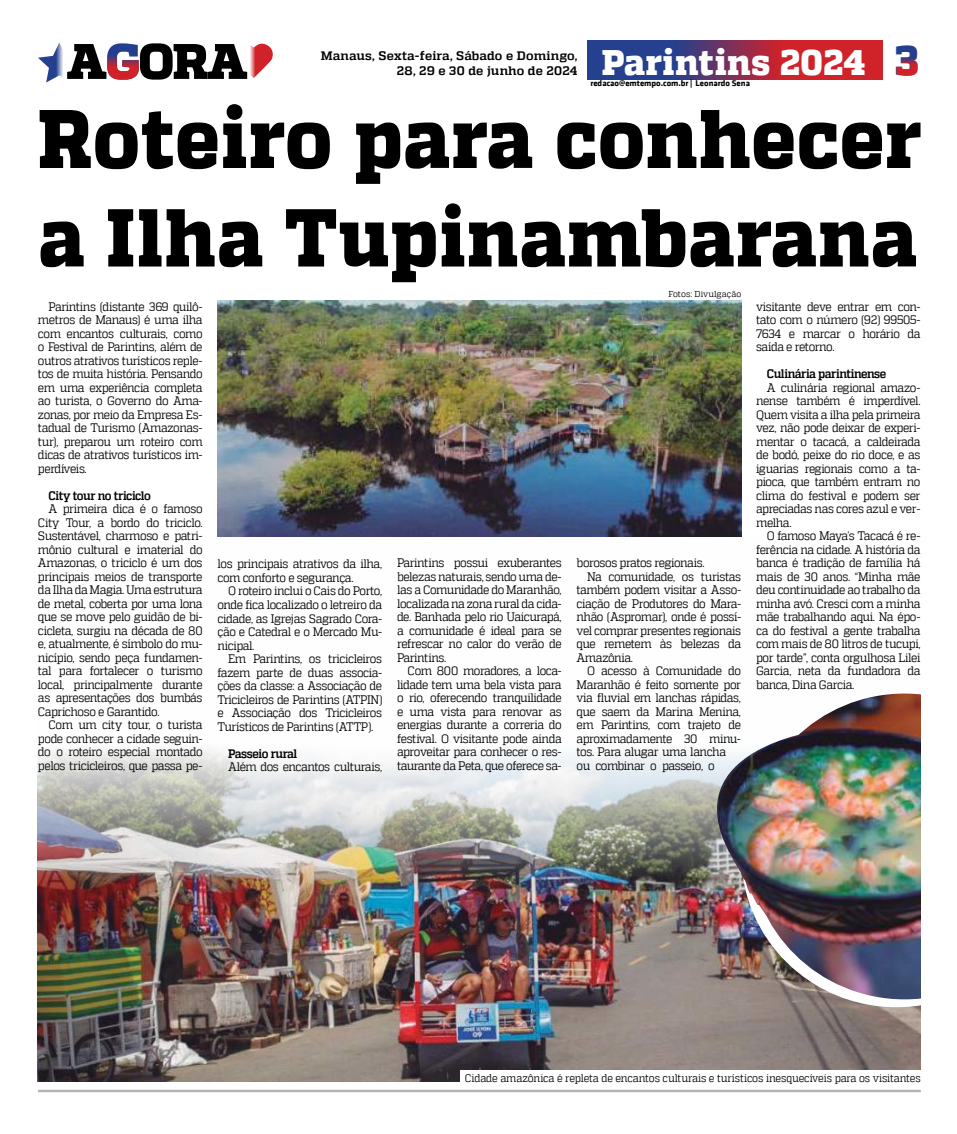
<style>
.page{position:relative;width:957px;height:1134px;background:#fff}
.page>*{position:absolute;margin:0;border:0;box-sizing:border-box;transform-origin:0 0}
.t1{font:800 82.88px "MW Quadon";letter-spacing:.01em;color:#000;scale:.91 1}
.t2{font:800 81.88px "MW Quadon";letter-spacing:.01em;color:#000;scale:.91 1}
.t3{font:800 35.5px "MW Quadon";letter-spacing:.015em;color:#fff;scale:.96 1}
.t4{font:12.25px/13.5px "MW Quadon";letter-spacing:-.04em;color:#000;text-align:justify;scale:.91 1}
.t5{font:700 12.25px/14.8px "MW Quadon";letter-spacing:.01em;color:#000;text-align:right}
.t6{font:700 12.25px "MW Quadon";letter-spacing:-.025em;color:#000;scale:.91 1}
.t7{font:11px "MW Quadon";letter-spacing:-.01em;color:#000;scale:.91 1}
.t8{font:700 8.62px "MW Klavika Bd";color:#000}
.t9{font:8.62px "MW Quadon";letter-spacing:.005em;color:#000;scale:.96 1}
.s1{font-size:42.12px;color:#d12229}
</style>
<div class="page">
<hr style="left:38px;top:1090px;width:883px;height:2px;background:#b1b3b5">
<img style="left:38px;top:748px;width:883px;height:334px">
<svg style="left:588px;top:41px;width:295px;height:39px;background:#7d3059"></svg>
<svg style="left:38px;top:42px;width:235px;height:41px"></svg>
<img style="left:217px;top:301px;width:524px;height:235px">
<svg style="left:741px;top:934px;width:180px;height:73px"></svg>
<img style="left:749px;top:693px;width:172px;height:306px">
<div style="left:460px;top:1070px;width:461px;height:15px;background:#fff"></div>
<img style="left:715px;top:728px;width:167px;height:206px">
<p class="t5" style="left:321px;top:48px;width:258px">Manaus, Sexta-feira, Sábado e Domingo,<br>28, 29 e 30 de junho de 2024</p>
<h3 class="t3" style="left:602px;top:41px;width:331px">Parintins 2024 <span class="s1">3</span></h3>
<p class="t8" style="left:590px;top:77px;width:161px">redacao@emtempo.com.br | Leonardo Sena</p>
<h1 class="t1" style="left:38px;top:90px;width:972px">Roteiro para conhecer</h1>
<h2 class="t2" style="left:38px;top:190px;width:968px">a Ilha Tupinambarana</h2>
<p class="t4" style="left:38px;top:299px;width:182px;text-indent:11px">Parintins (distante 369 quilô&shy;metros de Manaus) é uma ilha com encantos culturais, como o Festival de Parintins, além de outros atrativos turísticos reple&shy;tos de muita história. Pensando em uma experiência completa ao turista, o Governo do Ama&shy;zonas, por meio da Empresa Es&shy;tadual de Turismo (Amazonas&shy;tur), preparou um roteiro com dicas de atrativos turísticos im&shy;perdíveis.</p>
<p class="t6" style="left:49px;top:488px;width:114px">City tour no triciclo</p>
<p class="t4" style="left:38px;top:502px;width:182px;text-indent:11px">A primeira dica é o famoso City Tour, a bordo do triciclo.<br>Sustentável, charmoso e patri&shy;mônio cultural e imaterial do Amazonas, o triciclo é um dos principais meios de transporte da Ilha da Magia. Uma estrutura de metal, coberta por uma lona que se move pelo guidão de bi&shy;cicleta, surgiu na década de 80 e, atualmente, é símbolo do mu&shy;nicípio, sendo peça fundamen&shy;tal para fortalecer o turismo local, principalmente durante as apresentações dos bumbás Caprichoso e Garantido.</p>
<p class="t4" style="left:38px;top:718px;width:182px;text-indent:11px">Com um city tour, o turista pode conhecer a cidade seguin&shy;do o roteiro especial montado pelos tricicleiros, que passa pe-</p>
<p class="t4" style="left:217px;top:557px;width:182px">los principais atrativos da ilha, com conforto e segurança.</p>
<p class="t4" style="left:217px;top:584px;width:182px;text-indent:11px">O roteiro inclui o Cais do Porto, onde fica localizado o letreiro da cidade, as Igrejas Sagrado Cora&shy;ção e Catedral e o Mercado Mu&shy;nicipal.</p>
<p class="t4" style="left:217px;top:652px;width:182px;text-indent:11px">Em Parintins, os tricicleiros fazem parte de duas associa&shy;ções da classe: a Associação de Tricicleiros de Parintins (ATPIN) e Associação dos Tricicleiros Turísticos de Parintins (ATTP).</p>
<p class="t6" style="left:228px;top:746px;width:77px">Passeio rural</p>
<p class="t4" style="left:228px;top:760px;width:171px">Além dos encantos culturais,</p>
<p class="t9" style="left:668px;top:289px;width:77px">Fotos: Divulgação</p>
<p class="t4" style="left:397px;top:556px;width:182px">Parintins possui exuberantes belezas naturais, sendo uma de&shy;las a Comunidade do Maranhão, localizada na zona rural da cida&shy;de. Banhada pelo rio Uaicurapá, a comunidade é ideal para se refrescar no calor do verão de Parintins.</p>
<p class="t4" style="left:397px;top:664px;width:182px;text-indent:11px">Com 800 moradores, a loca&shy;lidade tem uma bela vista para o rio, oferecendo tranquilidade e uma vista para renovar as energias durante a correria do festival. O visitante pode ainda aproveitar para conhecer o res&shy;taurante da Peta, que oferece sa-</p>
<p class="t4" style="left:576px;top:556px;width:142px">borosos pratos regionais.</p>
<p class="t4" style="left:587px;top:569px;width:171px">Na comunidade, os turistas</p>
<p class="t4" style="left:576px;top:583px;width:182px">também podem visitar a Asso-</p>
<p class="t4" style="left:576px;top:596px;width:182px">ciação de Produtores do Mara-</p>
<p class="t4" style="left:576px;top:610px;width:182px">nhão (Aspromar), onde é possí-</p>
<p class="t4" style="left:576px;top:623px;width:182px">vel comprar presentes regionais</p>
<p class="t4" style="left:576px;top:637px;width:182px">que remetem às belezas da</p>
<p class="t4" style="left:576px;top:650px;width:64px">Amazônia.</p>
<p class="t4" style="left:587px;top:664px;width:171px">O acesso à Comunidade do</p>
<p class="t4" style="left:576px;top:677px;width:182px">Maranhão é feito somente por</p>
<p class="t4" style="left:576px;top:691px;width:182px">via fluvial em lanchas rápidas,</p>
<p class="t4" style="left:576px;top:704px;width:182px">que saem da Marina Menina,</p>
<p class="t4" style="left:576px;top:718px;width:182px">em Parintins, com trajeto de</p>
<p class="t4" style="left:576px;top:731px;width:182px">aproximadamente 30 minu-</p>
<p class="t4" style="left:576px;top:745px;width:166px">tos. Para alugar uma lancha</p>
<p class="t4" style="left:576px;top:758px;width:153px">ou combinar o passeio, o</p>
<p class="t4" style="left:756px;top:299px;width:182px">visitante deve entrar em con&shy;tato com o número (92) 99505- 7634 e marcar o horário da saída e retorno.</p>
<p class="t6" style="left:766px;top:367px;width:133px">Culinária parintinense</p>
<p class="t4" style="left:756px;top:380px;width:182px;text-indent:11px">A culinária regional amazo&shy;nense também é imperdível.<br>Quem visita a ilha pela primeira vez, não pode deixar de experi&shy;mentar o tacacá, a caldeirada de bodó, peixe do rio doce, e as iguarias regionais como a ta&shy;pioca, que também entram no clima do festival e podem ser apreciadas nas cores azul e ver&shy;melha.</p>
<p class="t4" style="left:756px;top:529px;width:182px;text-indent:11px">O famoso Maya’s Tacacá é re&shy;ferência na cidade. A história da banca é tradição de família há mais de 30 anos. “Minha mãe deu continuidade ao trabalho da minha avó. Cresci com a minha mãe trabalhando aqui. Na épo&shy;ca do festival a gente trabalha com mais de 80 litros de tucupi, por tarde”, conta orgulhosa Lilei Garcia, neta da fundadora da banca, Dina Garcia.</p>
<p class="t7" style="left:465px;top:1072px;width:502px">Cidade amazônica é repleta de encantos culturais e turísticos inesquecíveis para os visitantes</p>
</div>
